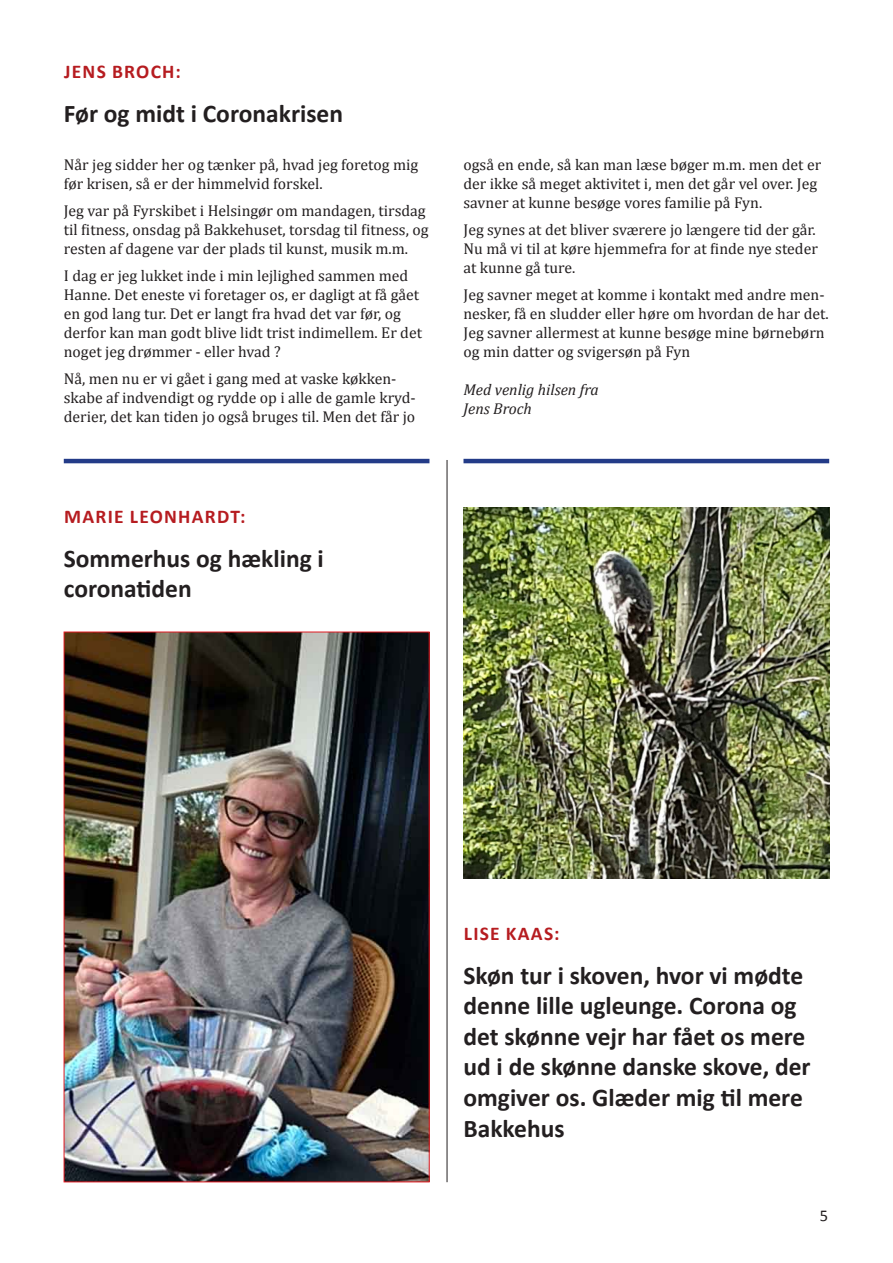
<style>
.page{position:relative;width:893px;height:1263px;background:#fff}
.page>*{position:absolute;margin:0;border:0;box-sizing:border-box;transform-origin:0 0}
.Kassetekst_overskrif{font:700 25.5px/30.6px "Calibri";color:#231f20}
.Navn{font:700 19.5px "Calibri";letter-spacing:.065em;color:#b61c20}
.t1{font:16.5px "Calibri";color:#231f20}
.Kassetekst_Cambria{font:15.75px/18.9px "Cambria";color:#231f20}
.Kassetekst_Cambria-2{font:italic 15.75px/18.9px "Cambria";color:#231f20}
</style>
<div class="page">
<img style="left:66px;top:634px;width:361px;height:546px">
<hr style="left:64px;top:459px;width:365px;height:4px;background:#233b88">
<hr style="left:463px;top:459px;width:366px;height:4px;background:#233b88">
<img style="left:463px;top:507px;width:366px;height:372px">
<hr style="left:447px;top:460px;width:1px;height:722px;background:#231f20">
<p class="Navn" style="left:64px;top:59px;width:118px">Jens Broch:</p>
<p class="Kassetekst_overskrif" style="left:64px;top:98px;width:281px">Før og midt i Coronakrisen</p>
<p class="Kassetekst_Cambria" style="left:64px;top:155px;width:356px">Når jeg sidder her og tænker på, hvad jeg foretog mig før krisen, så er der himmelvid forskel.</p>
<p class="Kassetekst_Cambria" style="left:64px;top:201px;width:366px">Jeg var på Fyrskibet i Helsingør om mandagen, tirsdag til fitness, onsdag på Bakkehuset, torsdag til fitness, og resten af dagene var der plads til kunst, musik m.m.</p>
<p class="Kassetekst_Cambria" style="left:64px;top:266px;width:360px">I dag er jeg lukket inde i min lejlighed sammen med Hanne. Det eneste vi foretager os, er dagligt at få gået en god lang tur. Det er langt fra hvad det var før, og derfor kan man godt blive lidt trist indimellem. Er det noget jeg drømmer - eller hvad ?</p>
<p class="Kassetekst_Cambria" style="left:64px;top:369px;width:354px">Nå, men nu er vi gået i gang med at vaske køkken&shy;skabe af indvendigt og rydde op i alle de gamle kryd&shy;derier, det kan tiden jo også bruges til. Men det får jo</p>
<p class="Kassetekst_Cambria" style="left:463px;top:155px;width:359px">også en ende, så kan man læse bøger m.m. men det er der ikke så meget aktivitet i, men det går vel over. Jeg savner at kunne besøge vores familie på Fyn.</p>
<p class="Kassetekst_Cambria" style="left:463px;top:220px;width:356px">Jeg synes at det bliver sværere jo længere tid der går.<br>Nu må vi til at køre hjemmefra for at finde nye steder at kunne gå ture.</p>
<p class="Kassetekst_Cambria" style="left:463px;top:285px;width:367px">Jeg savner meget at komme i kontakt med andre men&shy;nesker, få en sludder eller høre om hvordan de har det.<br>Jeg savner allermest at kunne besøge mine børnebørn og min datter og svigersøn på Fyn</p>
<p class="Kassetekst_Cambria-2" style="left:463px;top:379px;width:137px">Med venlig hilsen fra<br>Jens Broch</p>
<p class="Navn" style="left:64px;top:504px;width:183px">MARIE LEON HARDT:</p>
<p class="Kassetekst_overskrif" style="left:64px;top:543px;width:262px">Sommerhus og hækling i coronatiden</p>
<p class="Navn" style="left:464px;top:921px;width:97px">LISE KAAS:</p>
<p class="Kassetekst_overskrif" style="left:463px;top:960px;width:349px">Skøn tur i skoven, hvor vi mødte denne lille ugleunge. Corona og det skønne vejr har fået os mere ud i de skønne danske skove, der omgiver os. Glæder mig til mere<br>Bakkehus</p>
<p class="t1" style="left:820px;top:1205px;width:10px">5</p>
</div>
